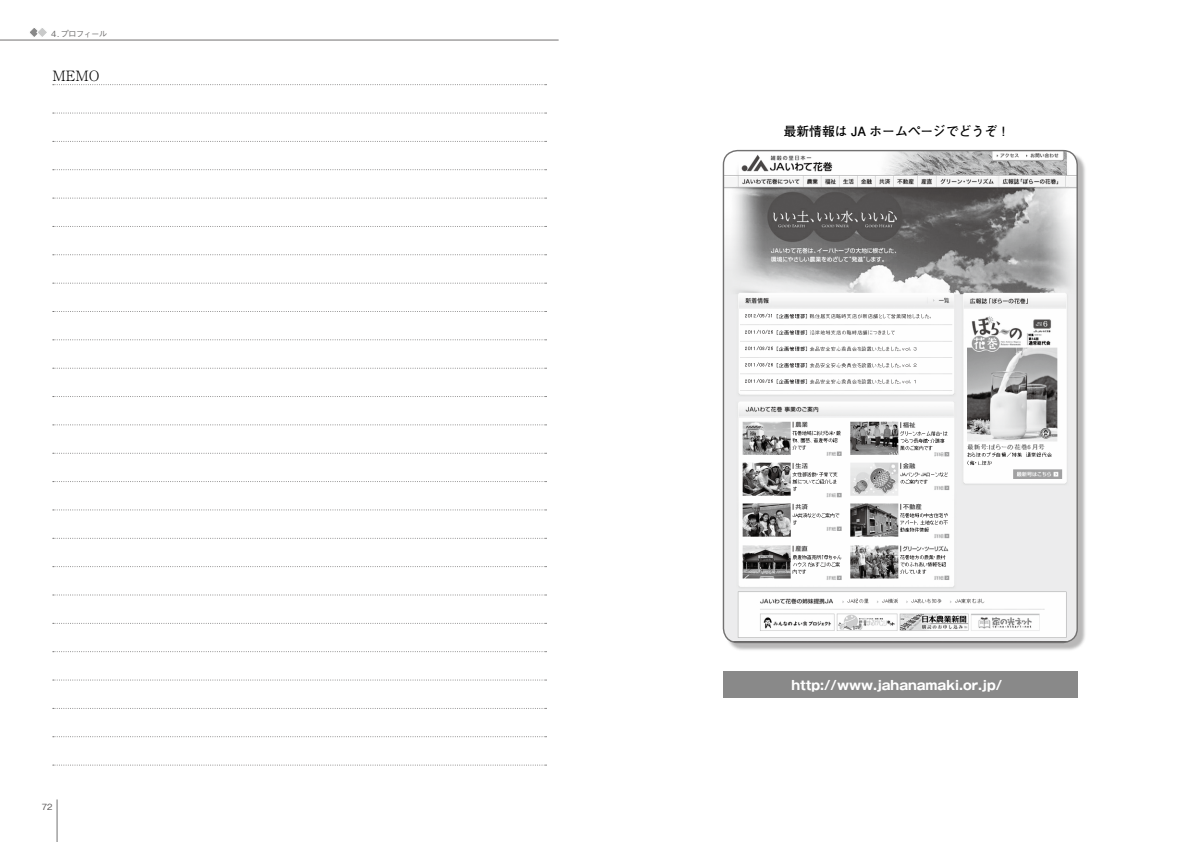
<style>
.page{position:relative;width:1191px;height:842px;background:#fff}
.page>*{position:absolute;margin:0;border:0;box-sizing:border-box;transform-origin:0 0}
.t1{font:300 14.2px "Ryumin Pro";color:#000}
.t2{font:700 12.8px "Gothic MB101 Pro";color:#fff}
.t3{font:700 12.8px "Futo Go B101 Pro";color:#000}
.t4{font:500 8.5px "Gothic BBB Pro";letter-spacing:-.1em;color:#727171}
.t5{font:500 8.5px "Gothic BBB Pro";color:#595757}
</style>
<div class="page">
<hr style="left:0;top:40px;width:558px;height:1px;background:#727171">
<svg style="left:30px;top:28px;width:17px;height:9px"></svg>
<hr style="left:57px;top:799px;width:1px;height:43px;background:#727171">
<div style="left:723px;top:671px;width:354px;height:26px;background:#898989"></div>
<div style="left:725px;top:152px;width:361px;height:500px;background:#727171;opacity:.5"></div>
<img style="left:724px;top:151px;width:353px;height:491px">
<svg style="left:53px;top:84px;width:493px;height:1px"></svg>
<svg style="left:53px;top:113px;width:493px;height:1px"></svg>
<svg style="left:53px;top:141px;width:493px;height:1px"></svg>
<svg style="left:53px;top:169px;width:493px;height:1px"></svg>
<svg style="left:53px;top:198px;width:493px;height:1px"></svg>
<svg style="left:53px;top:226px;width:493px;height:1px"></svg>
<svg style="left:53px;top:254px;width:493px;height:1px"></svg>
<svg style="left:53px;top:283px;width:493px;height:1px"></svg>
<svg style="left:53px;top:311px;width:493px;height:1px"></svg>
<svg style="left:53px;top:339px;width:493px;height:1px"></svg>
<svg style="left:53px;top:368px;width:493px;height:1px"></svg>
<svg style="left:53px;top:396px;width:493px;height:1px"></svg>
<svg style="left:53px;top:424px;width:493px;height:1px"></svg>
<svg style="left:53px;top:453px;width:493px;height:1px"></svg>
<svg style="left:53px;top:481px;width:493px;height:1px"></svg>
<svg style="left:53px;top:510px;width:493px;height:1px"></svg>
<svg style="left:53px;top:538px;width:493px;height:1px"></svg>
<svg style="left:53px;top:566px;width:493px;height:1px"></svg>
<svg style="left:53px;top:595px;width:493px;height:1px"></svg>
<svg style="left:53px;top:623px;width:493px;height:1px"></svg>
<svg style="left:53px;top:651px;width:493px;height:1px"></svg>
<svg style="left:53px;top:680px;width:493px;height:1px"></svg>
<svg style="left:53px;top:708px;width:493px;height:1px"></svg>
<svg style="left:53px;top:736px;width:493px;height:1px"></svg>
<svg style="left:53px;top:765px;width:493px;height:1px"></svg>
<p class="t4" style="left:49px;top:27px;width:59px">４. プロフィール</p>
<p class="t1" style="left:52px;top:65px;width:49px">MEMO</p>
<p class="t5" style="left:42px;top:800px;width:12px">72</p>
<p class="t3" style="left:783px;top:121px;width:228px">最新情報は JA ホームページでどうぞ！</p>
<p class="t2" style="left:791px;top:674px;width:212px">http://www.jahanamaki.or.jp/</p>
</div>
